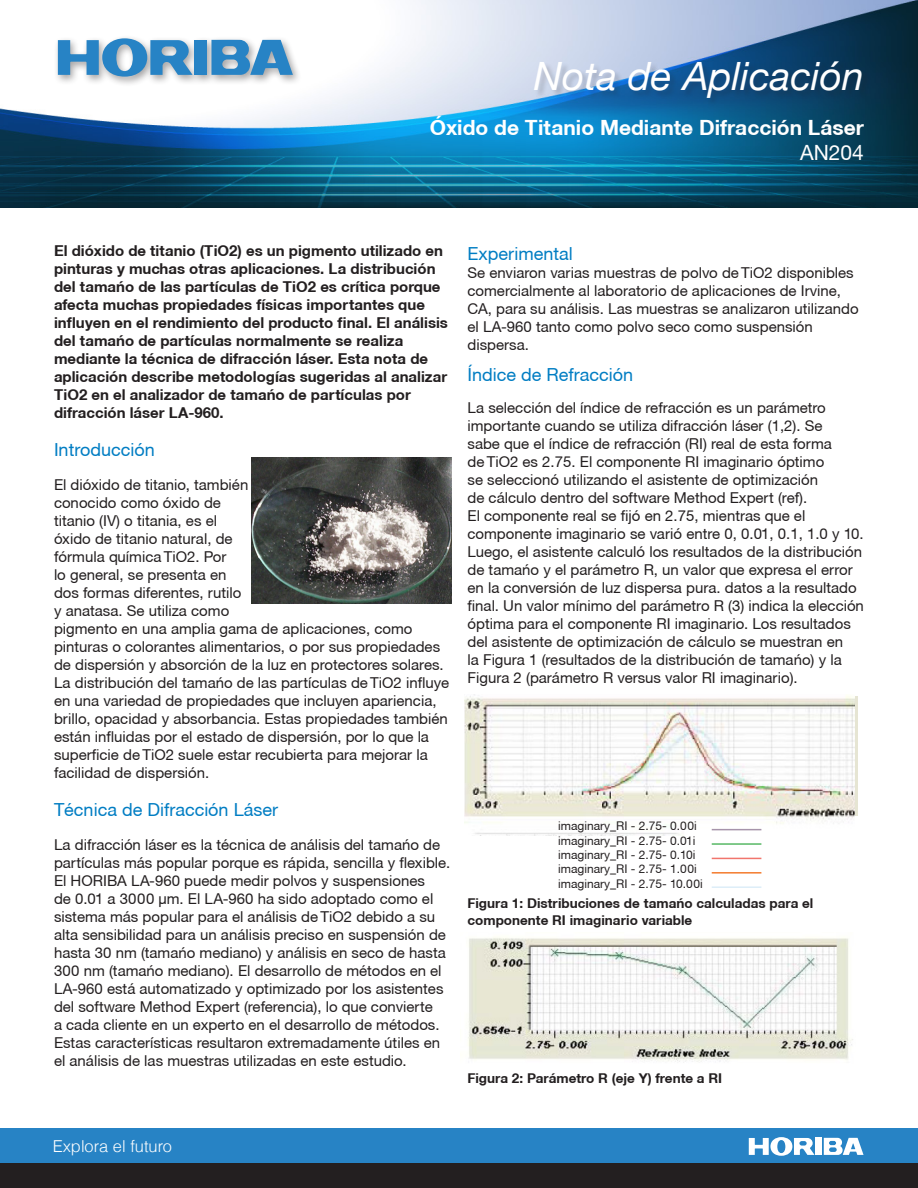
<style>
.page{position:relative;width:918px;height:1188px;background:#fff}
.page>*{position:absolute;margin:0;border:0;box-sizing:border-box;transform-origin:0 0}
.t1{font:italic 39px "Helvetica Neue LT";color:#fff}
.t2{font:italic 100 36px "Helvetica Neue LT";color:#fff;scale:1.25 1}
.t3{font:700 21px "Helvetica Neue CE";color:#fff}
.t4{font:21px "Helvetica Neue CE";color:#fff}
.t5{font:18px "Helvetica Neue CE";color:#007dc3}
.t6{font:300 16.5px "Helvetica LT";color:#fff}
.t7{font:15px/18px "Helvetica Neue CE";color:#231f20}
.t8{font:700 15px/18px "Helvetica Neue CE";color:#231f20}
.t9{font:700 13.5px/16.2px "Helvetica Neue CE";color:#231f20}
.t10{font:12px "Helvetica Neue CE";color:#231f20}
</style>
<div class="page">
<img style="left:0;top:0;width:918px;height:207px">
<div style="left:54px;top:34px;width:248px;height:53px;background:#231f20;opacity:.4"></div>
<div style="left:195px;top:40px;width:12px;height:35px;background:#2783c5"></div>
<svg style="left:58px;top:38px;width:135px;height:39px"></svg>
<svg style="left:211px;top:40px;width:82px;height:35px;background:#609ecb"></svg>
<div style="left:535px;top:61px;width:336px;height:45px;background:#231f20;opacity:.2"></div>
<img style="left:468px;top:937px;width:385px;height:125px">
<img style="left:252px;top:458px;width:199px;height:146px">
<div style="left:0;top:1128px;width:918px;height:35px;background:#2783c5"></div>
<div style="left:0;top:1163px;width:918px;height:25px;background:#231f20"></div>
<img style="left:749px;top:1137px;width:43px;height:19px">
<img style="left:794px;top:1138px;width:27px;height:17px">
<img style="left:824px;top:1138px;width:40px;height:17px">
<img style="left:465px;top:694px;width:390px;height:142px">
<hr style="left:712px;top:829px;width:49px;height:1px;background:#a694aa">
<hr style="left:712px;top:858px;width:49px;height:1px;background:#f1756d">
<hr style="left:712px;top:886px;width:49px;height:2px;background:#ddeef8">
<hr style="left:712px;top:843px;width:49px;height:2px;background:#57b865">
<hr style="left:712px;top:872px;width:49px;height:2px;background:#f47b2d">
<p class="t1" style="left:534px;top:52px;width:332px">Nota de Aplicación</p>
<p class="t2" style="left:556px;top:72px;width:248px">Application Note</p>
<p class="t3" style="left:430px;top:114px;width:436px">Óxido de Titanio Mediante Difracción Láser</p>
<p class="t4" style="left:800px;top:140px;width:65px">AN204</p>
<p class="t8" style="left:54px;top:242px;width:396px">El dióxido de titanio (TiO2) es un pigmento utilizado en pinturas y muchas otras aplicaciones. La distribución del tamaño de las partículas de TiO2 es crítica porque afecta muchas propiedades físicas importantes que influyen en el rendimiento del producto final. El análisis del tamaño de partículas normalmente se realiza mediante la técnica de difracción láser. Esta nota de aplicación describe metodologías sugeridas al analizar TiO2 en el analizador de tamaño de partículas por difracción láser LA-960.</p>
<p class="t5" style="left:54px;top:439px;width:102px">Introducción</p>
<p class="t7" style="left:54px;top:476px;width:397px">El dióxido de titanio, también<br>conocido como óxido de<br>titanio (IV) o titania, es el<br>óxido de titanio natural, de<br>fórmula química TiO2. Por<br>lo general, se presenta en<br>dos formas diferentes, rutilo<br>y anatasa. Se utiliza como<br>pigmento en una amplia gama de aplicaciones, como pinturas o colorantes alimentarios, o por sus propiedades de dispersión y absorción de la luz en protectores solares.<br>La distribución del tamaño de las partículas de TiO2 influye en una variedad de propiedades que incluyen apariencia, brillo, opacidad y absorbancia. Estas propiedades también están influidas por el estado de dispersión, por lo que la superficie de TiO2 suele estar recubierta para mejorar la facilidad de dispersión.</p>
<p class="t5" style="left:54px;top:799px;width:226px">Técnica de Difracción Láser</p>
<p class="t7" style="left:54px;top:836px;width:398px">La difracción láser es la técnica de análisis del tamaño de partículas más popular porque es rápida, sencilla y flexible.<br>El HORIBA LA-960 puede medir polvos y suspensiones<br>de 0.01 a 3000 μm. El LA-960 ha sido adoptado como el sistema más popular para el análisis de TiO2 debido a su alta sensibilidad para un análisis preciso en suspensión de hasta 30 nm (tamaño mediano) y análisis en seco de hasta 300 nm (tamaño mediano). El desarrollo de métodos en el LA-960 está automatizado y optimizado por los asistentes del software Method Expert (referencia), lo que convierte<br>a cada cliente en un experto en el desarrollo de métodos.<br>Estas características resultaron extremadamente útiles en el análisis de las muestras utilizadas en este estudio.</p>
<p class="t5" style="left:468px;top:243px;width:107px">Experimental</p>
<p class="t7" style="left:468px;top:264px;width:393px">Se enviaron varias muestras de polvo de TiO2 disponibles comercialmente al laboratorio de aplicaciones de Irvine, CA, para su análisis. Las muestras se analizaron utilizando el LA-960 tanto como polvo seco como suspensión dispersa.</p>
<p class="t5" style="left:468px;top:364px;width:167px">Índice de Refracción</p>
<p class="t7" style="left:468px;top:399px;width:398px">La selección del índice de refracción es un parámetro importante cuando se utiliza difracción láser (1,2). Se<br>sabe que el índice de refracción (RI) real de esta forma<br>de TiO2 es 2.75. El componente RI imaginario óptimo<br>se seleccionó utilizando el asistente de optimización<br>de cálculo dentro del software Method Expert (ref).<br>El componente real se fijó en 2.75, mientras que el componente imaginario se varió entre 0, 0.01, 0.1, 1.0 y 10.<br>Luego, el asistente calculó los resultados de la distribución de tamaño y el parámetro R, un valor que expresa el error en la conversión de luz dispersa pura. datos a la resultado final. Un valor mínimo del parámetro R (3) indica la elección óptima para el componente RI imaginario. Los resultados del asistente de optimización de cálculo se muestran en<br>la Figura 1 (resultados de la distribución de tamaño) y la Figura 2 (parámetro R versus valor RI imaginario).</p>
<p class="t10" style="left:558px;top:819px;width:140px">imaginary_RI - 2.75- 0.00i</p>
<p class="t10" style="left:558px;top:833px;width:139px">imaginary_RI - 2.75- 0.01i</p>
<p class="t10" style="left:558px;top:848px;width:139px">imaginary_RI - 2.75- 0.10i</p>
<p class="t10" style="left:558px;top:862px;width:140px">imaginary_RI - 2.75- 1.00i</p>
<p class="t10" style="left:558px;top:876px;width:146px">imaginary_RI - 2.75- 10.00i</p>
<p class="t9" style="left:468px;top:896px;width:347px">Figura 1: Distribuciones de tamaño calculadas para el componente RI imaginario variable</p>
<p class="t9" style="left:468px;top:1071px;width:256px">Figura 2: Parámetro R (eje Y) frente a RI</p>
<p class="t6" style="left:53px;top:1136px;width:121px">Explora el futuro</p>
</div>
